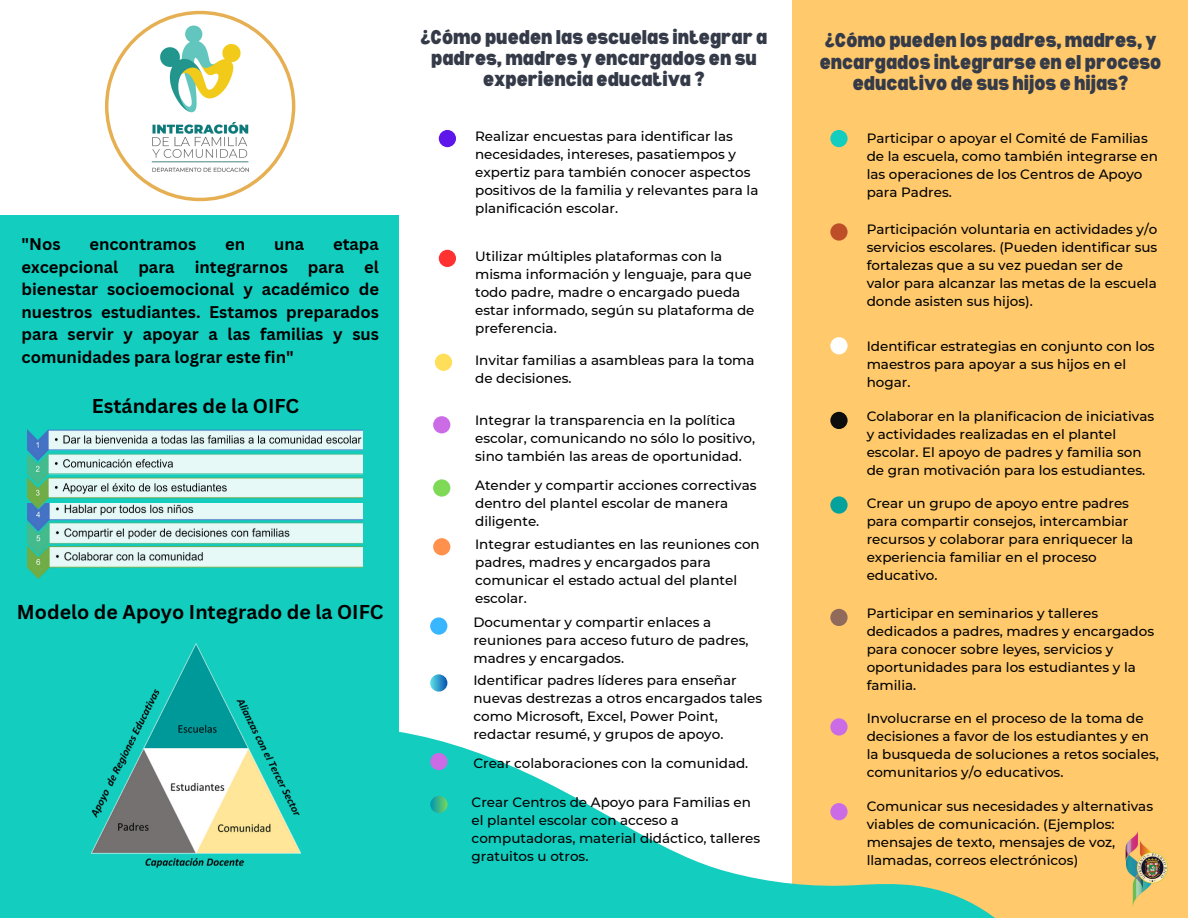
<style>
.page{position:relative;width:1188px;height:918px;background:#fff}
.page>*{position:absolute;margin:0;border:0;box-sizing:border-box;transform-origin:0 0}
.t1{font:900 semi-condensed 19.5px/21.3px "Bernoru";color:#343a48;text-align:center}
.t2{font:700 19.5px "Canva Sans";color:#000}
.t3{font:700 16.5px/22.5px "Canva Sans";color:#000;text-align:justify}
.t4{font:500 13.5px/18px "Montserrat";color:#000}
</style>
<div class="page">
<div style="left:792px;top:0;width:396px;height:918px;background:#ffc96c"></div>
<svg style="left:398px;top:514px;width:597px;height:404px"></svg>
<div style="left:0;top:215px;width:398px;height:703px;background:#13cdbf"></div>
<svg style="left:105px;top:11px;width:190px;height:190px"></svg>
<div style="left:830px;top:130px;width:18px;height:17px;background:#13cdbf;border-radius:50%"></div>
<div style="left:433px;top:479px;width:17px;height:18px;background:#7ed957;border-radius:50%"></div>
<div style="left:830px;top:223px;width:18px;height:18px;background:#bd4e27;border-radius:50%"></div>
<div style="left:830px;top:337px;width:18px;height:17px;background:#fff;border-radius:50%"></div>
<div style="left:830px;top:412px;width:18px;height:17px;background:#0e0d0e;border-radius:50%"></div>
<div style="left:830px;top:496px;width:18px;height:18px;background:#04a29c;border-radius:50%"></div>
<div style="left:830px;top:609px;width:18px;height:17px;background:#906a5b;border-radius:50%"></div>
<div style="left:830px;top:718px;width:18px;height:18px;background:#cb6ce6;border-radius:50%"></div>
<img style="left:1125px;top:831px;width:43px;height:75px">
<div style="left:439px;top:130px;width:17px;height:17px;background:#5e17eb;border-radius:50%"></div>
<div style="left:439px;top:250px;width:17px;height:17px;background:#ff3131;border-radius:50%"></div>
<svg style="left:439px;top:354px;width:17px;height:17px"></svg>
<div style="left:433px;top:416px;width:17px;height:17px;background:#cb6ce6;border-radius:50%"></div>
<div style="left:433px;top:538px;width:17px;height:17px;background:#ff914d;border-radius:50%"></div>
<div style="left:430px;top:617px;width:17px;height:18px;background:#38b6ff;border-radius:50%"></div>
<img style="left:91px;top:643px;width:210px;height:225px">
<img style="left:28px;top:430px;width:335px;height:73px">
<img style="left:28px;top:503px;width:335px;height:75px">
<div style="left:435px;top:354px;width:17px;height:17px;background:#ffde59;border-radius:50%"></div>
<svg style="left:430px;top:674px;width:17px;height:18px"></svg>
<div style="left:430px;top:753px;width:18px;height:17px;background:#cb6ce6;border-radius:50%"></div>
<svg style="left:430px;top:796px;width:18px;height:17px"></svg>
<div style="left:830px;top:803px;width:18px;height:17px;background:#cb6ce6;border-radius:50%"></div>
<p class="t3" style="left:22px;top:233px;width:41px">"Nos</p>
<p class="t3" style="left:89px;top:233px;width:109px">encontramos</p>
<p class="t3" style="left:225px;top:233px;width:22px">en</p>
<p class="t3" style="left:274px;top:233px;width:32px">una</p>
<p class="t3" style="left:22px;top:233px;width:359px;text-indent:312px">etapa excepcional para integrarnos para el bienestar socioemocional y académico de nuestros estudiantes. Estamos preparados para servir y apoyar a las familias y sus comunidades para lograr este fin"</p>
<p class="t2" style="left:92px;top:392px;width:209px">Estándares de la OIFC</p>
<p class="t2" style="left:17px;top:598px;width:368px">Modelo de Apoyo Integrado de la OIFC</p>
<p class="t1" style="left:420px;top:25px;width:349px">¿Cómo pueden las escuelas integrar a padres, madres y encargados en su experiencia educativa ?</p>
<p class="t1" style="left:820px;top:29px;width:343px">¿Cómo pueden los padres, madres, y encargados integrarse en el proceso educativo de sus hijos e hijas?</p>
<p class="t4" style="left:475px;top:127px;width:285px">Realizar encuestas para identificar las necesidades, intereses, pasatiempos y expertiz para también conocer aspectos positivos de la familia y relevantes para la planificación escolar.</p>
<p class="t4" style="left:475px;top:247px;width:281px">Utilizar múltiples plataformas con la misma información y lenguaje, para que todo padre, madre o encargado pueda estar informado, según su plataforma de preferencia.</p>
<p class="t4" style="left:475px;top:351px;width:281px">Invitar familias a asambleas para la toma de decisiones.</p>
<p class="t4" style="left:475px;top:411px;width:281px">Integrar la transparencia en la política escolar, comunicando no sólo lo positivo, sino también las areas de oportunidad.</p>
<p class="t4" style="left:475px;top:477px;width:283px">Atender y compartir acciones correctivas dentro del plantel escolar de manera diligente.</p>
<p class="t4" style="left:475px;top:535px;width:286px">Integrar estudiantes en las reuniones con padres, madres y encargados para comunicar el estado actual del plantel escolar.</p>
<p class="t4" style="left:473px;top:614px;width:277px">Documentar y compartir enlaces a reuniones para acceso futuro de padres, madres y encargados.</p>
<p class="t4" style="left:867px;top:129px;width:293px">Participar o apoyar el Comité de Familias de la escuela, como también integrarse en las operaciones de los Centros de Apoyo para Padres.</p>
<p class="t4" style="left:867px;top:221px;width:292px">Participación voluntaria en actividades y/o servicios escolares. (Pueden identificar sus fortalezas que a su vez puedan ser de valor para alcanzar las metas de la escuela donde asisten sus hijos).</p>
<p class="t4" style="left:867px;top:338px;width:290px">Identificar estrategias en conjunto con los maestros para apoyar a sus hijos en el hogar.</p>
<p class="t4" style="left:867px;top:407px;width:289px">Colaborar en la planificacion de iniciativas y actividades realizadas en el plantel escolar. El apoyo de padres y familia son de gran motivación para los estudiantes.</p>
<p class="t4" style="left:867px;top:494px;width:268px">Crear un grupo de apoyo entre padres para compartir consejos, intercambiar recursos y colaborar para enriquecer la experiencia familiar en el proceso educativo.</p>
<p class="t4" style="left:867px;top:605px;width:289px">Participar en seminarios y talleres dedicados a padres, madres y encargados para conocer sobre leyes, servicios y oportunidades para los estudiantes y la familia.</p>
<p class="t4" style="left:867px;top:709px;width:294px">Involucrarse en el proceso de la toma de decisiones a favor de los estudiantes y en la busqueda de soluciones a retos sociales, comunitarios y/o educativos.</p>
<p class="t4" style="left:473px;top:672px;width:290px">Identificar padres líderes para enseñar nuevas destrezas a otros encargados tales como Microsoft, Excel, Power Point, redactar resumé, y grupos de apoyo.</p>
<p class="t4" style="left:473px;top:754px;width:276px">Crear colaboraciones con la comunidad.</p>
<p class="t4" style="left:472px;top:793px;width:290px">Crear Centros de Apoyo para Familias en el plantel escolar con acceso a computadoras, material didáctico, talleres gratuitos u otros.</p>
<p class="t4" style="left:867px;top:797px;width:288px">Comunicar sus necesidades y alternativas viables de comunicación. (Ejemplos: mensajes de texto, mensajes de voz, llamadas, correos electrónicos)</p>
</div>
